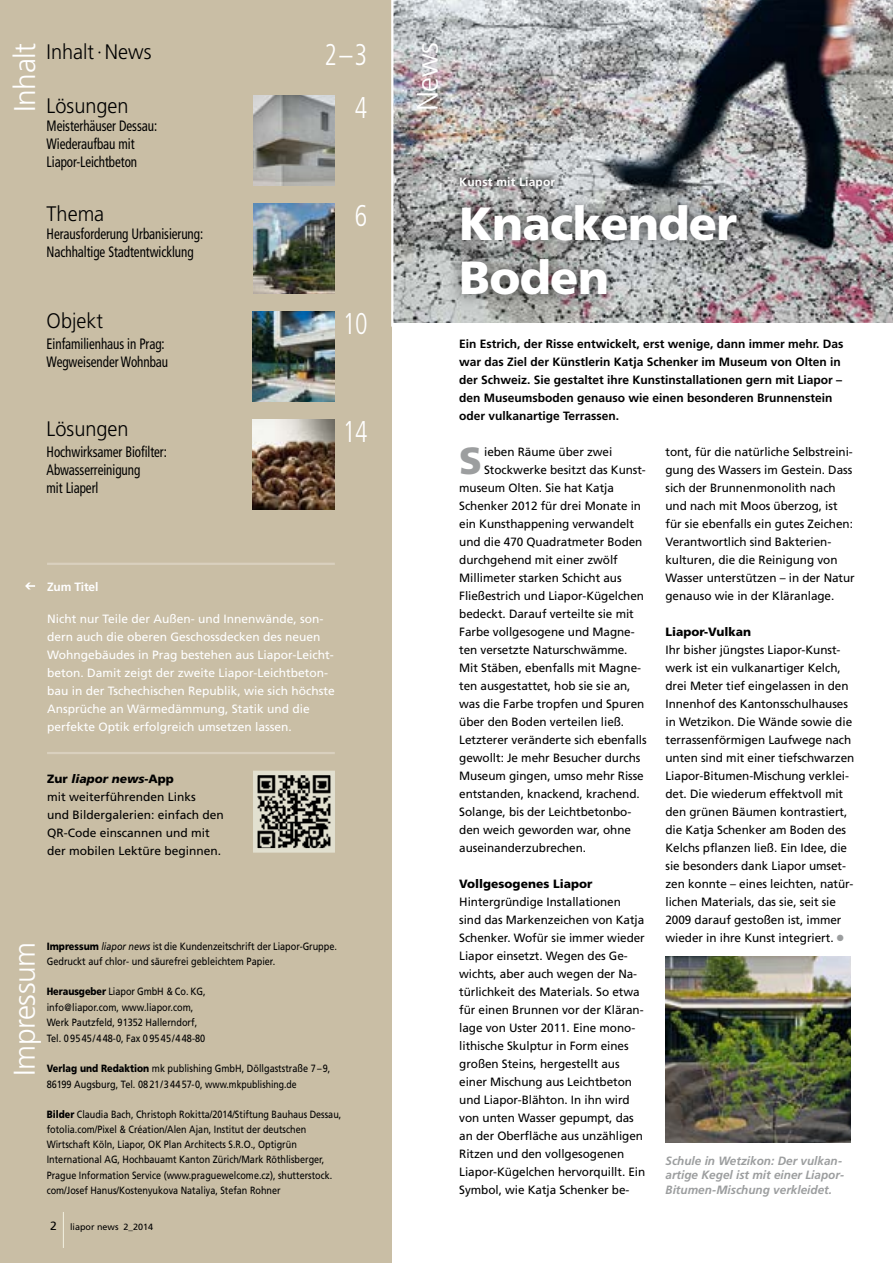
<style>
.page{position:relative;width:893px;height:1263px;background:#fff}
.page>*{position:absolute;margin:0;border:0;box-sizing:border-box;transform-origin:0 0}
.t1{font:900 46.5px/54px "Frutiger";letter-spacing:-.015em;color:#fff}
.t2{font:900 37.8px "Frutiger";color:#9c9e9f}
.t3{font:300 30px "Frutiger";letter-spacing:-.015em;color:#fff}
.t4{font:300 condensed 30px "Frutiger";color:#fff;scale:.87 1}
.t5{font:300 21px "Frutiger";color:#000;scale:.95 1}
.t6{font:condensed 15px/18px "Frutiger";letter-spacing:-.005em;color:#000;scale:.87 1}
.t7{font:12px/18px "Frutiger";letter-spacing:-.005em;color:#000}
.t8{font:12px/18px "Frutiger";color:#fff}
.t9{font:700 12px/18px "Frutiger";color:#000}
.t10{font:italic 700 12px/14.4px "Frutiger";color:#9c9e9f;text-align:justify}
.t11{font:900 12px "Frutiger";color:#000}
.t12{font:700 12px "Frutiger";letter-spacing:.015em;color:#fff}
.t13{font:700 12px "Frutiger";letter-spacing:-.015em;color:#fff}
.t14{font:10.5px/15.3px "Frutiger";color:#000;scale:.86 1}
.t15{font:10.5px/15.5px "Frutiger";color:#000;scale:.87 1}
.t16{font:9px "Frutiger";color:#000}
.s1{font-weight:900}
.s2{font-weight:900;font-style:italic}
.s3{font-style:italic}
.s4{font-size:12px}
.s5{color:#9c9e9f}
</style>
<div class="page">
<img style="left:393px;top:0;width:500px;height:322px">
<div style="left:0;top:0;width:391px;height:1263px;background:#c9bea5"></div>
<img style="left:253px;top:96px;width:82px;height:90px">
<img style="left:253px;top:420px;width:82px;height:90px">
<hr style="left:47px;top:563px;width:288px;height:2px;background:#d9d0be">
<hr style="left:47px;top:752px;width:288px;height:2px;background:#d9d0be">
<hr style="left:63px;top:1212px;width:1px;height:36px;background:#f3f1e2">
<svg style="left:25px;top:582px;width:10px;height:7px"></svg>
<img style="left:253px;top:204px;width:82px;height:90px">
<svg style="left:253px;top:770px;width:82px;height:83px;background:#85847a"></svg>
<img style="left:665px;top:957px;width:185px;height:186px">
<svg style="left:453px;top:170px;width:109px;height:21px;background:#969697"></svg>
<div style="left:448px;top:191px;width:302px;height:117px;background:#000;opacity:.67"></div>
<img style="left:253px;top:311px;width:82px;height:90px">
<h3 class="t3" style="left:8px;top:112px;width:71px;rotate:-90deg">Inhalt</h3>
<h3 class="t5" style="left:47px;top:40px;width:112px">Inhalt · News</h3>
<h3 class="t4" style="left:324px;top:38px;width:51px">2–3</h3>
<h3 class="t5" style="left:47px;top:93px;width:88px">Lösungen</h3>
<p class="t6" style="left:47px;top:116px;width:129px">Meisterhäuser Dessau:<br>Wiederaufbau mit<br>Liapor-Leichtbeton</p>
<h3 class="t4" style="left:355px;top:91px;width:16px">4</h3>
<h3 class="t5" style="left:47px;top:202px;width:62px">Thema</h3>
<p class="t6" style="left:47px;top:225px;width:181px">Herausforderung Urbanisierung:<br>Nachhaltige Stadtentwicklung</p>
<h3 class="t4" style="left:355px;top:199px;width:16px">6</h3>
<h3 class="t5" style="left:47px;top:309px;width:61px">Objekt</h3>
<p class="t6" style="left:47px;top:335px;width:141px">Einfamilienhaus in Prag:<br>Wegweisender Wohnbau</p>
<h3 class="t5" style="left:47px;top:417px;width:88px">Lösungen</h3>
<p class="t6" style="left:47px;top:443px;width:140px">Hochwirksamer Biofilter:<br>Abwasserreinigung<br>mit Liaperl</p>
<h3 class="t4" style="left:343px;top:307px;width:30px">10</h3>
<h3 class="t4" style="left:343px;top:415px;width:30px">14</h3>
<p class="t13" style="left:47px;top:579px;width:53px">Zum Titel</p>
<p class="t8" style="left:47px;top:610px;width:289px">Nicht nur Teile der Außen- und Innenwände, son&shy;dern auch die oberen Geschossdecken des neuen Wohngebäudes in Prag bestehen aus Liapor-Leicht&shy;beton. Damit zeigt der zweite Liapor-Leichtbeton&shy;bau in der Tschechischen Republik, wie sich höchste Ansprüche an Wärmedämmung, Statik und die perfekte Optik erfolgreich umsetzen lassen.</p>
<p class="t7" style="left:47px;top:770px;width:178px"><span class="s1">Zur</span> <span class="s2">liapor news</span><span class="s1">-App<br></span>mit weiterführenden Links<br>und Bildergalerien: einfach den<br>QR-Code einscannen und mit der mobilen Lektüre beginnen.</p>
<h3 class="t3" style="left:8px;top:1076px;width:136px;rotate:-90deg">Impressum</h3>
<p class="t15" style="left:47px;top:939px;width:335px"><span class="s1">Impressum</span> <span class="s3">liapor news</span> ist die Kundenzeitschrift der Liapor-Gruppe.<br>Gedruckt auf chlor- und säurefrei gebleichtem Papier.</p>
<p class="t15" style="left:47px;top:984px;width:184px"><span class="s1">Herausgeber</span> Liapor GmbH &amp; Co. KG, info@liapor.com, www.liapor.com, Werk Pautzfeld, 91352 Hallerndorf, Tel. 0 95 45/4 48-0, Fax 0 95 45/4 48-80</p>
<p class="t15" style="left:47px;top:1061px;width:327px"><span class="s1">Verlag und Redaktion</span> mk publishing GmbH, Döllgaststraße 7–9,<br>86199 Augsburg, Tel. 08 21/3 44 57-0, www.mkpublishing.de</p>
<p class="t14" style="left:47px;top:1106px;width:344px"><span class="s1">Bilder</span> Claudia Bach, Christoph Rokitta/2014/Stiftung Bauhaus Dessau, fotolia.com/Pixel &amp; Création/Alen Ajan, Institut der deutschen Wirtschaft Köln, Liapor, OK Plan Architects S.R.O., Optigrün International AG, Hochbauamt Kanton Zürich/Mark Röthlisberger, Prague Information Service (www.praguewelcome.cz), shutterstock. com/Josef Hanus/Kostenyukova Nataliya, Stefan Rohner</p>
<p class="t16" style="left:50px;top:1221px;width:105px"><span class="s4">2</span> liapor news 2_2014</p>
<h3 class="t3" style="left:411px;top:111px;width:70px;rotate:-90deg">News</h3>
<p class="t12" style="left:459px;top:175px;width:98px">Kunst mit Liapor</p>
<h1 class="t1" style="left:459px;top:196px;width:279px">Knackender<br>Boden</h1>
<p class="t9" style="left:459px;top:335px;width:386px">Ein Estrich, der Risse entwickelt, erst wenige, dann immer mehr. Das war das Ziel der Künstlerin Katja Schenker im Museum von Olten in der Schweiz. Sie gestaltet ihre Kunstinstallationen gern mit Liapor – den Museumsboden genauso wie einen besonderen Brunnenstein oder vulkanartige Terrassen.</p>
<h2 class="t2" style="left:459px;top:438px;width:24px">S</h2>
<p class="t7" style="left:484px;top:443px;width:130px">ieben Räume über zwei</p>
<p class="t7" style="left:665px;top:443px;width:191px">tont, für die natürliche Selbstreini&shy;gung des Wassers im Gestein. Dass sich der Brunnenmonolith nach und nach mit Moos überzog, ist für sie ebenfalls ein gutes Zeichen:<br>Verantwortlich sind Bakterien&shy;kulturen, die die Reinigung von Wasser unterstützen – in der Natur genauso wie in der Kläranlage.</p>
<p class="t11" style="left:665px;top:624px;width:87px">Liapor-Vulkan</p>
<p class="t7" style="left:665px;top:641px;width:190px">Ihr bisher jüngstes Liapor-Kunst&shy;werk ist ein vulkanartiger Kelch, drei Meter tief eingelassen in den Innenhof des Kantonsschulhauses in Wetzikon. Die Wände sowie die terrassenförmigen Laufwege nach unten sind mit einer tiefschwarzen Liapor-Bitumen-Mischung verklei&shy;det. Die wiederum effektvoll mit den grünen Bäumen kontrastiert, die Katja Schenker am Boden des Kelchs pflanzen ließ. Ein Idee, die sie besonders dank Liapor umset&shy;zen konnte – eines leichten, natür&shy;lichen Materials, das sie, seit sie 2009 darauf gestoßen ist, immer wieder in ihre Kunst integriert. <span class="s5">●</span></p>
<p class="t7" style="left:484px;top:461px;width:163px">Stockwerke besitzt das Kunst-</p>
<p class="t7" style="left:459px;top:479px;width:156px">museum Olten. Sie hat Katja</p>
<p class="t7" style="left:459px;top:497px;width:183px">Schenker 2012 für drei Monate in</p>
<p class="t7" style="left:459px;top:515px;width:176px">ein Kunsthappening verwandelt</p>
<p class="t7" style="left:459px;top:533px;width:185px">und die 470 Quadratmeter Boden</p>
<p class="t7" style="left:459px;top:551px;width:160px">durchgehend mit einer zwölf</p>
<p class="t7" style="left:459px;top:569px;width:164px">Millimeter starken Schicht aus</p>
<p class="t7" style="left:459px;top:587px;width:186px">Fließestrich und Liapor-Kügelchen</p>
<p class="t7" style="left:459px;top:605px;width:176px">bedeckt. Darauf verteilte sie mit</p>
<p class="t7" style="left:459px;top:623px;width:177px">Farbe vollgesogene und Magne-</p>
<p class="t7" style="left:459px;top:641px;width:170px">ten versetzte Naturschwämme.</p>
<p class="t7" style="left:459px;top:659px;width:183px">Mit Stäben, ebenfalls mit Magne-</p>
<p class="t7" style="left:459px;top:677px;width:173px">ten ausgestattet, hob sie sie an,</p>
<p class="t7" style="left:459px;top:695px;width:187px">was die Farbe tropfen und Spuren</p>
<p class="t7" style="left:459px;top:713px;width:166px">über den Boden verteilen ließ.</p>
<p class="t7" style="left:459px;top:731px;width:189px">Letzterer veränderte sich ebenfalls</p>
<p class="t7" style="left:459px;top:749px;width:183px">gewollt: Je mehr Besucher durchs</p>
<p class="t7" style="left:459px;top:767px;width:186px">Museum gingen, umso mehr Risse</p>
<p class="t7" style="left:459px;top:785px;width:182px">entstanden, knackend, krachend.</p>
<p class="t7" style="left:459px;top:803px;width:174px">Solange, bis der Leichtbetonbo-</p>
<p class="t7" style="left:459px;top:821px;width:173px">den weich geworden war, ohne</p>
<p class="t7" style="left:459px;top:839px;width:128px">auseinanderzubrechen.</p>
<p class="t11" style="left:459px;top:876px;width:135px">Vollgesogenes Liapor</p>
<p class="t7" style="left:459px;top:893px;width:188px">Hintergründige Installationen sind das Markenzeichen von Katja<br>Schenker. Wofür sie immer wieder<br>Liapor einsetzt. Wegen des Ge&shy;wichts, aber auch wegen der Na&shy;türlichkeit des Materials. So etwa für einen Brunnen vor der Kläran&shy;lage von Uster 2011. Eine mono&shy;lithische Skulptur in Form eines großen Steins, hergestellt aus einer Mischung aus Leichtbeton und Liapor-Blähton. In ihn wird von unten Wasser gepumpt, das an der Oberfläche aus unzähligen<br>Ritzen und den vollgesogenen<br>Liapor-Kügelchen hervorquillt. Ein<br>Symbol, wie Katja Schenker be-</p>
<p class="t10" style="left:665px;top:1153px;width:179px">Schule in Wetzikon: Der vulkan&shy;artige Kegel ist mit einer Liapor-Bitumen-Mischung verkleidet.</p>
</div>
